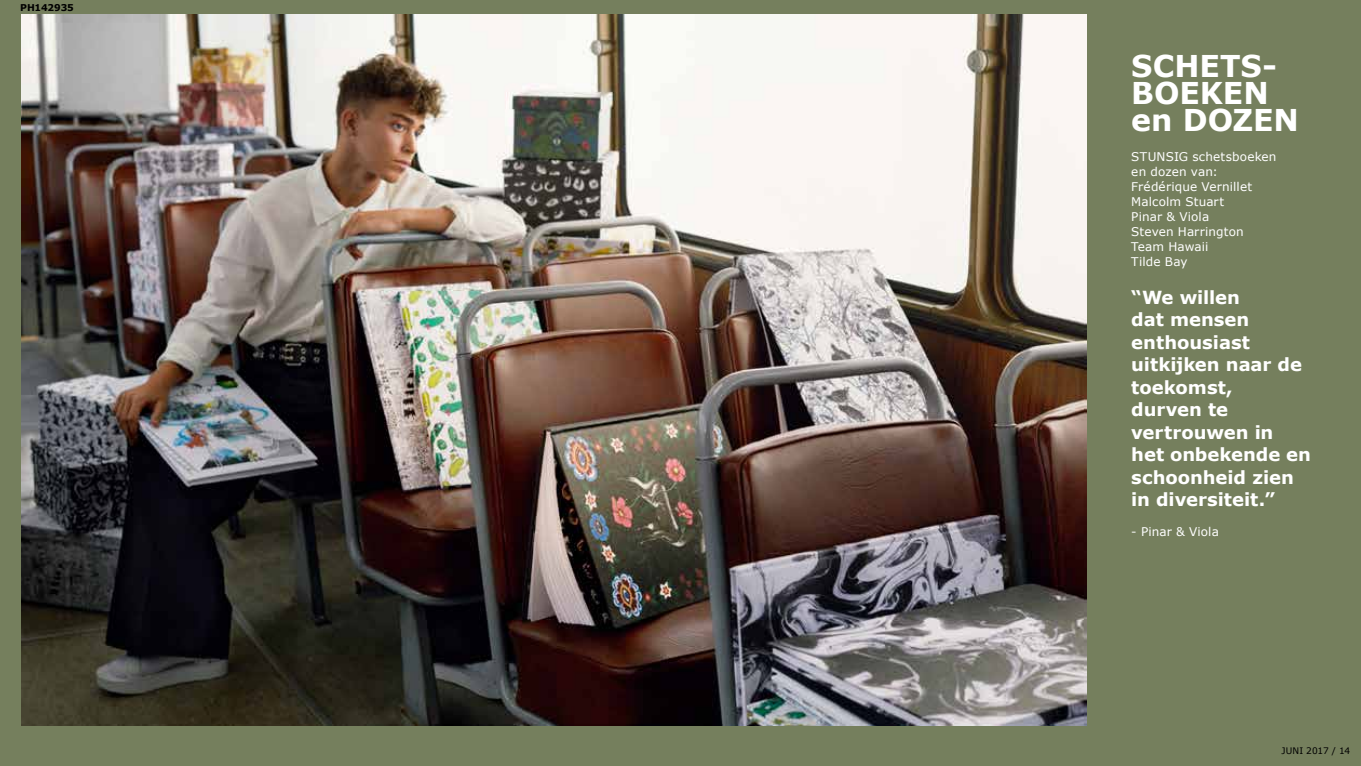
<style>
.page{position:relative;width:1361px;height:766px;background:#fff}
.page>*{position:absolute;margin:0;border:0;box-sizing:border-box;transform-origin:0 0}
.t1{font:700 30px/27px "Verdana";letter-spacing:-.005em;color:#fff}
.t2{font:700 18px/22.5px "Verdana";letter-spacing:-.005em;color:#fff}
.t3{font:12px/15px "Verdana";letter-spacing:.01em;color:#fff}
.t4{font:700 9.3px "Verdana IKEA";letter-spacing:-.015em;color:#000}
.t5{font:9px "Verdana";letter-spacing:.005em;color:#000}
</style>
<div class="page">
<div style="left:0;top:0;width:1361px;height:765px;background:#757f5d"></div>
<img style="left:21px;top:15px;width:1065px;height:710px">
<p class="t4" style="left:20px;top:2px;width:55px">PH142935</p>
<h1 class="t1" style="left:1131px;top:52px;width:169px">SCHETS-<br>BOEKEN en DOZEN</h1>
<p class="t3" style="left:1131px;top:149px;width:147px">STUNSIG schetsboeken en dozen van:<br>Frédérique Vernillet<br>Malcolm Stuart<br>Pinar &amp; Viola<br>Steven Harrington<br>Team Hawaii<br>Tilde Bay</p>
<h2 class="t2" style="left:1131px;top:285px;width:181px">“We willen<br>dat mensen enthousiast uitkijken naar de toekomst,<br>durven te vertrouwen in<br>het onbekende en schoonheid zien in diversiteit.”</h2>
<p class="t3" style="left:1131px;top:524px;width:89px">- Pinar &amp; Viola</p>
<p class="t5" style="left:1281px;top:744px;width:70px">JUNI 2017 / 14</p>
</div>
